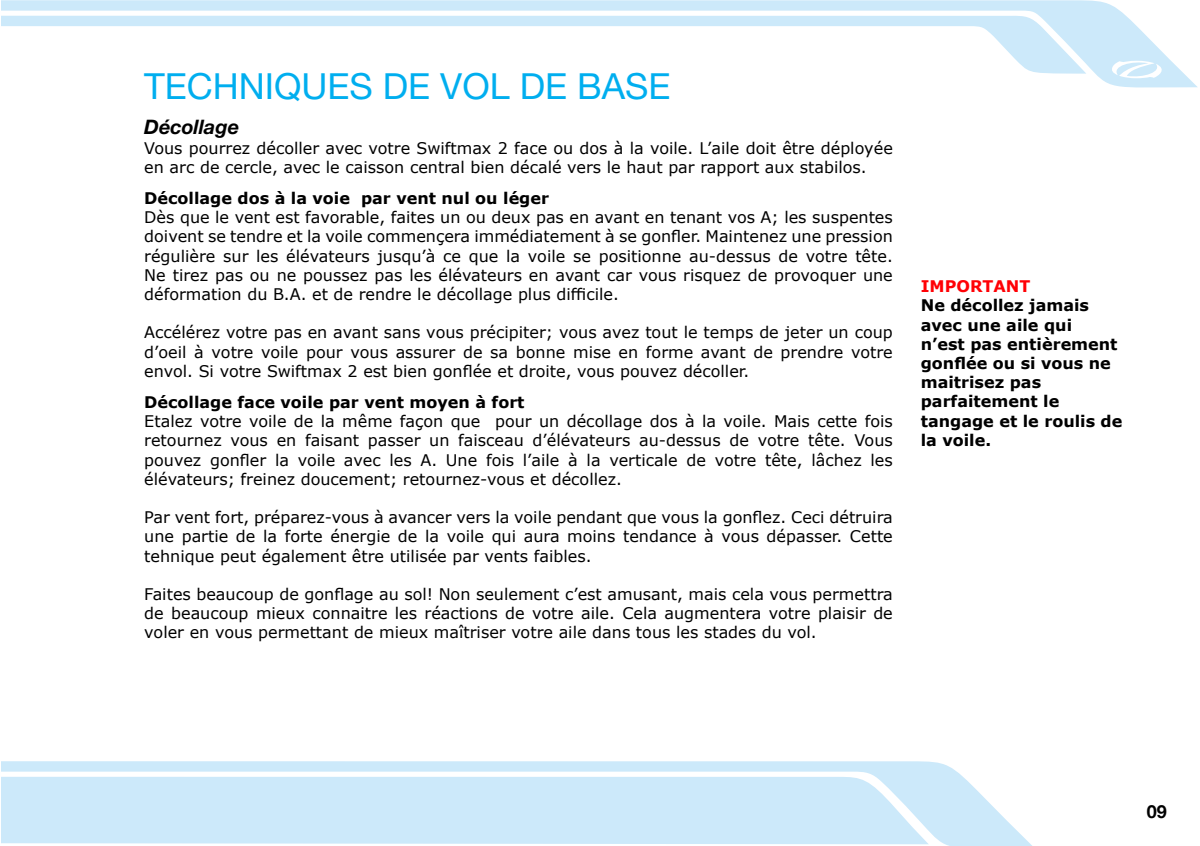
<style>
.page{position:relative;width:1200px;height:846px;background:#fff}
.page>*{position:absolute;margin:0;border:0;box-sizing:border-box;transform-origin:0 0}
.t1{font:36px "Helvetica Neue LT Std";color:#00aeef}
.t2{font:italic 700 20px "Helvetica Neue LT Std";color:#000}
.t3{font:700 18px "Helvetica Neue";color:#000}
.t4{font:16px/19.2px "Verdana";color:#000;text-align:justify}
.t5{font:700 16px/19.2px "Verdana";color:#000}
.t6{font:700 16px "Verdana";color:#ff0005}
</style>
<div class="page">
<svg style="left:1px;top:761px;width:1031px;height:85px;background:#d2ebfa"></svg>
<svg style="left:1px;top:0;width:1196px;height:88px"></svg>
<svg style="left:1px;top:16px;width:1085px;height:58px"></svg>
<svg style="left:1110px;top:60px;width:55px;height:18px"></svg>
<h1 class="t1" style="left:144px;top:64px;width:528px">TECHNIQUES DE VOL DE BASE</h1>
<p class="t2" style="left:144px;top:115px;width:96px">Décollage</p>
<p class="t4" style="left:144px;top:138px;width:750px">Vous pourrez décoller avec votre Swiftmax 2 face ou dos à la voile. L’aile doit être déployée en arc de cercle, avec le caisson central bien décalé vers le haut par rapport aux stabilos.</p>
<p class="t5" style="left:144px;top:188px;width:406px">Décollage dos à la voie par vent nul ou léger</p>
<p class="t4" style="left:144px;top:207px;width:750px">Dès que le vent est favorable, faites un ou deux pas en avant en tenant vos A; les suspentes doivent se tendre et la voile commençera immédiatement à se gonfler. Maintenez une pression régulière sur les élévateurs jusqu’à ce que la voile se positionne au-dessus de votre tête.<br>Ne tirez pas ou ne poussez pas les élévateurs en avant car vous risquez de provoquer une déformation du B.A. et de rendre le décollage plus difficile.</p>
<p class="t4" style="left:144px;top:323px;width:750px">Accélérez votre pas en avant sans vous précipiter; vous avez tout le temps de jeter un coup d’oeil à votre voile pour vous assurer de sa bonne mise en forme avant de prendre votre envol. Si votre Swiftmax 2 est bien gonflée et droite, vous pouvez décoller.</p>
<p class="t5" style="left:144px;top:392px;width:382px">Décollage face voile par vent moyen à fort</p>
<p class="t4" style="left:144px;top:411px;width:750px">Etalez votre voile de la même façon que pour un décollage dos à la voile. Mais cette fois retournez vous en faisant passer un faisceau d’élévateurs au-dessus de votre tête. Vous pouvez gonfler la voile avec les A. Une fois l’aile à la verticale de votre tête, lâchez les élévateurs; freinez doucement; retournez-vous et décollez.</p>
<p class="t4" style="left:144px;top:507px;width:750px">Par vent fort, préparez-vous à avancer vers la voile pendant que vous la gonflez. Ceci détruira une partie de la forte énergie de la voile qui aura moins tendance à vous dépasser. Cette tehnique peut également être utilisée par vents faibles.</p>
<p class="t4" style="left:144px;top:584px;width:750px">Faites beaucoup de gonflage au sol! Non seulement c’est amusant, mais cela vous permettra de beaucoup mieux connaitre les réactions de votre aile. Cela augmentera votre plaisir de voler en vous permettant de mieux maîtriser votre aile dans tous les stades du vol.</p>
<p class="t6" style="left:920px;top:275px;width:111px">IMPORTANT</p>
<p class="t5" style="left:920px;top:296px;width:203px">Ne décollez jamais avec une aile qui<br>n’est pas entièrement gonflée ou si vous ne maitrisez pas parfaitement le tangage et le roulis de la voile.</p>
<p class="t3" style="left:1146px;top:800px;width:22px">09</p>
</div>
